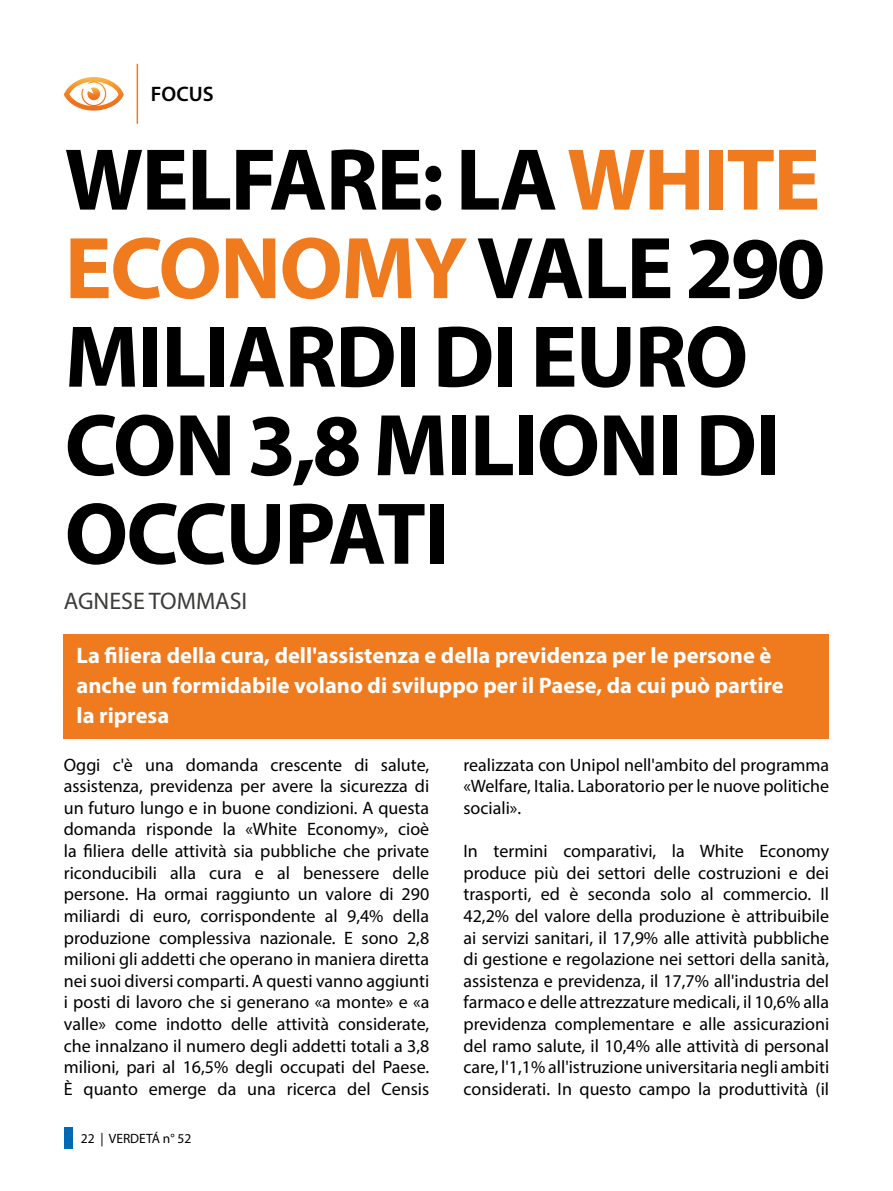
<style>
.page{position:relative;width:893px;height:1191px;background:#fff}
.page>*{position:absolute;margin:0;border:0;box-sizing:border-box;transform-origin:0 0}
.t1{font:700 88.5px/88.5px "Myriad Pro";letter-spacing:-.02em;color:#000}
.t2{font:24px "Myriad Pro";color:#3c3c3b}
.t3{font:700 22.5px/30px "Myriad Pro";color:#fff}
.t4{font:600 21px "Myriad Pro";color:#000}
.t5{font:18px/21.6px "Myriad Pro";color:#000;text-align:justify}
.t6{font:13.5px "Myriad Pro";color:#000}
.s1{color:#ef7b1e}
</style>
<div class="page">
<div style="left:64px;top:1127px;width:8px;height:21px;background:#0069b4"></div>
<div style="left:64px;top:634px;width:765px;height:104px;background:#ef7b1e"></div>
<svg style="left:64px;top:77px;width:60px;height:34px"></svg>
<hr style="left:137px;top:64px;width:1px;height:60px;background:#ef7b1e">
<p class="t4" style="left:151px;top:80px;width:64px">FOCUS</p>
<h1 class="t1" style="left:65px;top:133px;width:762px">WELFARE: LA <span class="s1">WHITE<br>ECONOMY</span> VALE 290<br>MILIARDI DI EURO<br>CON 3,8 MILIONI DI<br>OCCUPATI</h1>
<h2 class="t2" style="left:64px;top:586px;width:185px">AGNESE TOMMASI</h2>
<p class="t3" style="left:77px;top:640px;width:709px">La filiera della cura, dell'assistenza e della previdenza per le persone è anche un formidabile volano di sviluppo per il Paese, da cui può partire la ripresa</p>
<p class="t5" style="left:64px;top:753px;width:367px">Oggi c'è una domanda crescente di salute, assistenza, previdenza per avere la sicurezza di un futuro lungo e in buone condizioni. A questa domanda risponde la «White Economy», cioè la filiera delle attività sia pubbliche che private riconducibili alla cura e al benessere delle persone. Ha ormai raggiunto un valore di 290 miliardi di euro, corrispondente al 9,4% della produzione complessiva nazionale. E sono 2,8 milioni gli addetti che operano in maniera diretta nei suoi diversi comparti. A questi vanno aggiunti i posti di lavoro che si generano «a monte» e «a valle» come indotto delle attività considerate, che innalzano il numero degli addetti totali a 3,8 milioni, pari al 16,5% degli occupati del Paese.<br>È quanto emerge da una ricerca del Censis</p>
<p class="t5" style="left:463px;top:753px;width:367px">realizzata con Unipol nell'ambito del programma «Welfare, Italia. Laboratorio per le nuove politiche sociali».</p>
<p class="t5" style="left:463px;top:840px;width:367px">In termini comparativi, la White Economy produce più dei settori delle costruzioni e dei trasporti, ed è seconda solo al commercio. Il 42,2% del valore della produzione è attribuibile ai servizi sanitari, il 17,9% alle attività pubbliche di gestione e regolazione nei settori della sanità, assistenza e previdenza, il 17,7% all'industria del farmaco e delle attrezzature medicali, il 10,6% alla previdenza complementare e alle assicurazioni del ramo salute, il 10,4% alle attività di personal care, l'1,1% all'istruzione universitaria negli ambiti considerati. In questo campo la produttività (il</p>
<p class="t6" style="left:81px;top:1129px;width:112px">22 | VERDETÁ n° 52</p>
</div>
